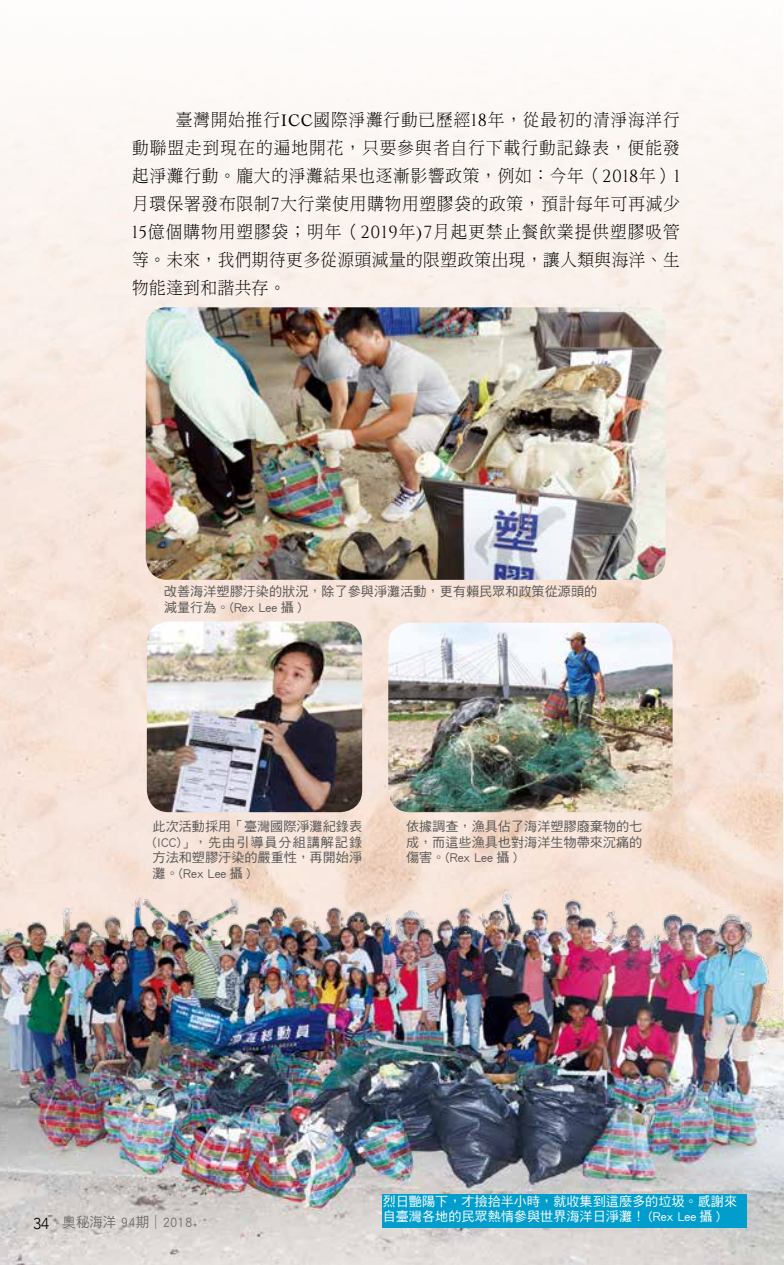
<style>
.page{position:relative;width:784px;height:1265px;background:#fff}
.page>*{position:absolute;margin:0;border:0;box-sizing:border-box;transform-origin:0 0}
.t1{font:17.5px/28px "DF Ming Std W3";letter-spacing:.03em;color:#000;text-align:justify;scale:.95 1}
.t2{font:14px "DF Hei Std W5";letter-spacing:.01em;color:#727171;scale:.95 1}
.t3{font:13.12px/15.8px "DF Hei Std W5";color:#595757;text-align:justify}
.t4{font:13.12px/15.8px "DF Hei Std W5";color:#fff}
.s1{font-family:"Cochin"}
.s2{font-family:"Cinzel"}
.s3{font-family:"DF Hei Std W3"}
.s4{font-family:"Avenir";font-weight:300;font-size:15.75px;color:#000}
</style>
<div class="page">
<img style="left:783px;top:562px;width:1px;height:309px">
<img style="left:0;top:538px;width:783px;height:338px">
<div style="left:0;top:0;width:784px;height:538px;background:linear-gradient(to bottom,#fefdfd,#f6e3d8)"></div>
<img style="left:146px;top:307px;width:519px;height:273px">
<img style="left:147px;top:621px;width:215px;height:191px">
<img style="left:388px;top:623px;width:284px;height:189px">
<img style="left:0;top:876px;width:784px;height:389px">
<div style="left:383px;top:1194px;width:364px;height:34px;background:#009dcd"></div>
<p class="t1" style="left:132px;top:105px;width:578px;text-indent:44px">臺灣開始推行<span class="s1">ICC</span>國際淨灘行動已歷經<span class="s2">18</span>年<span class="s3">，</span>從最初的清淨海洋行動聯盟走到現在的遍地開花<span class="s3">，</span>只要參與者自行下載行動記錄表<span class="s3">，</span>便能發起淨灘行動<span class="s3">。</span>龐大的淨灘結果也逐漸影響政策<span class="s3">，</span>例如<span class="s3">：</span>今年<span class="s3">（</span><span class="s2">2018</span>年<span class="s3">）</span><span class="s2">1</span>月環保署發布限制<span class="s2">7</span>大行業使用購物用塑膠袋的政策<span class="s3">，</span>預計每年可再減少<span class="s2">15</span>億個購物用塑膠袋<span class="s3">；</span>明年<span class="s3">（</span><span class="s2">2019</span>年<span class="s1">)</span><span class="s2">7</span>月起更禁止餐飲業提供塑膠吸管等<span class="s3">。</span>未來<span class="s3">，</span>我們期待更多從源頭減量的限塑政策出現<span class="s3">，</span>讓人類與海洋<span class="s3">、</span>生物能達到和諧共存<span class="s3">。</span></p>
<p class="t3" style="left:164px;top:584px;width:435px">改善海洋塑膠汙染的狀況，除了參與淨灘活動，更有賴民眾和政策從源頭的減量行為。(Rex Lee 攝 )</p>
<p class="t3" style="left:153px;top:818px;width:211px">此次活動採用「臺灣國際淨灘紀錄表(ICC)」，先由引導員分組講解記錄方法和塑膠汙染的嚴重性，再開始淨灘。(Rex Lee 攝 )</p>
<p class="t3" style="left:406px;top:818px;width:238px">依據調查，漁具佔了海洋塑膠廢棄物的七成，而這些漁具也對海洋生物帶來沉痛的傷害。(Rex Lee 攝 )</p>
<p class="t2" style="left:33px;top:1214px;width:169px"><span class="s4">34</span> 奧秘海洋 94期<span class="s3">｜</span>2018</p>
<p class="t4" style="left:383px;top:1193px;width:356px">烈日艷陽下，才撿拾半小時，就收集到這麼多的垃圾。感謝來自臺灣各地的民眾熱情參與世界海洋日淨灘！ (Rex Lee 攝 )</p>
</div>
